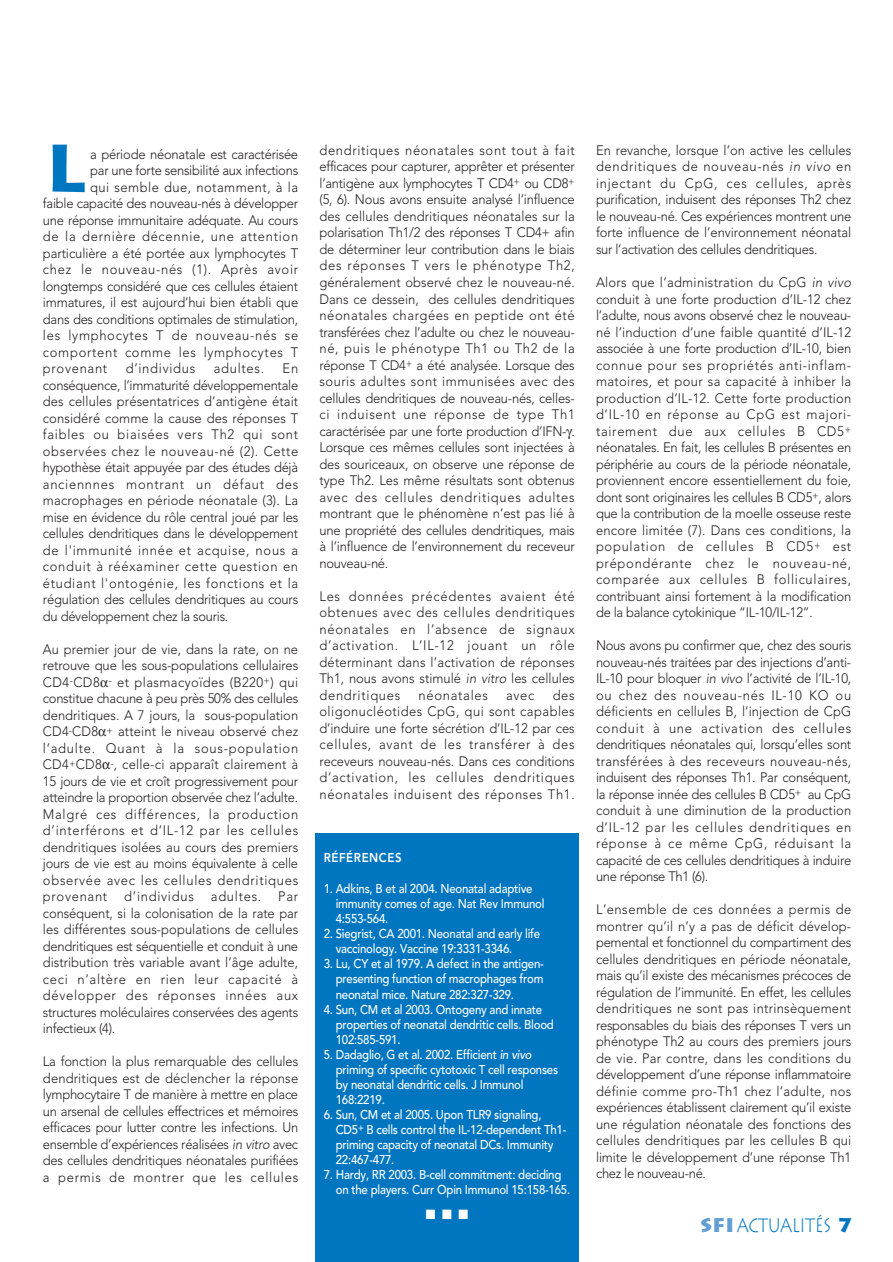
<style>
.page{position:relative;width:893px;height:1262px;background:#fff}
.page>*{position:absolute;margin:0;border:0;box-sizing:border-box;transform-origin:0 0}
.t1{font:700 66.45px "Lithos";color:#0076c0;scale:1.2 1}
.t2{font:300 19.5px "Lithos";letter-spacing:-.025em;color:#0076c0;scale:.8 1}
.t3{font:300 13.65px/16.5px "Avenir";letter-spacing:-.015em;color:#231f20;text-align:justify;scale:.95 1}
.t4{font:300 13.65px "Avenir";letter-spacing:.055em;color:#231f20;scale:.95 1}
.t5{font:300 13.65px "Avenir";letter-spacing:.035em;color:#231f20;scale:.95 1}
.t6{font:13.5px "Zapf Dingbats";color:#fff;scale:.95 1}
.t7{font:500 12.75px/15px "Avenir";letter-spacing:-.02em;color:#fff;scale:.9 1}
.t8{font:800 12.75px "Avenir";letter-spacing:.05em;color:#fff;scale:.9 1}
.s1{font-style:italic}
.s2{font-weight:900;color:#639ed5}
.s3{font-weight:900}
</style>
<div class="page">
<div style="left:315px;top:833px;width:264px;height:428px;background:#0076c0"></div>
<h1 class="t1" style="left:43px;top:130px;width:39px">L</h1>
<p class="t3" style="left:90px;top:147px;width:220px">a période néonatale est caractérisée</p>
<p class="t3" style="left:90px;top:163px;width:220px">par une forte sensibilité aux infections</p>
<p class="t5" style="left:90px;top:181px;width:220px">qui semble due, notamment, à la</p>
<p class="t3" style="left:43px;top:196px;width:270px">faible capacité des nouveau-nés à développer</p>
<p class="t3" style="left:43px;top:213px;width:270px">une réponse immunitaire adéquate. Au cours</p>
<p class="t4" style="left:43px;top:231px;width:270px">de la dernière décennie, une attention</p>
<p class="t3" style="left:43px;top:246px;width:270px">particulière a été portée aux lymphocytes T</p>
<p class="t4" style="left:43px;top:264px;width:270px">chez le nouveau-nés (1). Après avoir</p>
<p class="t3" style="left:43px;top:279px;width:270px">longtemps considéré que ces cellules étaient</p>
<p class="t3" style="left:43px;top:295px;width:270px">immatures, il est aujourd’hui bien établi que</p>
<p class="t3" style="left:43px;top:312px;width:270px">dans des conditions optimales de stimulation,</p>
<p class="t4" style="left:43px;top:330px;width:270px">les lymphocytes T de nouveau-nés se</p>
<p class="t4" style="left:43px;top:346px;width:270px">comportent comme les lymphocytes T</p>
<p class="t4" style="left:43px;top:363px;width:69px">provenant</p>
<p class="t4" style="left:126px;top:363px;width:75px">d’individus</p>
<p class="t4" style="left:214px;top:363px;width:55px">adultes.</p>
<p class="t3" style="left:43px;top:361px;width:270px;text-indent:240px">En conséquence, l’immaturité développementale des cellules présentatrices d’antigène était considéré comme la cause des réponses T faibles ou biaisées vers Th2 qui sont observées chez le nouveau-né (2). Cette hypothèse était appuyée par des études déjà anciennnes montrant un défaut des macrophages en période néonatale (3). La mise en évidence du rôle central joué par les cellules dendritiques dans le développement de l'immunité innée et acquise, nous a conduit à rééxaminer cette question en étudiant l'ontogénie, les fonctions et la régulation des cellules dendritiques au cours du développement chez la souris.</p>
<p class="t3" style="left:43px;top:642px;width:270px">Au premier jour de vie, dans la rate, on ne retrouve que les sous-populations cellulaires CD4<sup>-</sup>CD8 <sup>-</sup> et plasmacyoïdes (B220<sup>+</sup>) qui constitue chacune à peu près 50% des cellules dendritiques. A 7 jours, la sous-population CD4<sup>-</sup>CD8 <sup>+</sup> atteint le niveau observé chez l’adulte. Quant à la sous-population CD4<sup>+</sup>CD8 <sup>-</sup>, celle-ci apparaît clairement à 15 jours de vie et croît progressivement pour atteindre la proportion observée chez l’adulte.<br>Malgré ces différences, la production d’interférons et d’IL-12 par les cellules dendritiques isolées au cours des premiers jours de vie est au moins équivalente à celle observée avec les cellules dendritiques provenant d’individus adultes. Par conséquent, si la colonisation de la rate par les différentes sous-populations de cellules dendritiques est séquentielle et conduit à une distribution très variable avant l’âge adulte, ceci n’altère en rien leur capacité à développer des réponses innées aux structures moléculaires conservées des agents infectieux (4).</p>
<p class="t3" style="left:43px;top:1054px;width:270px">La fonction la plus remarquable des cellules dendritiques est de déclencher la réponse lymphocytaire T de manière à mettre en place un arsenal de cellules effectrices et mémoires efficaces pour lutter contre les infections. Un ensemble d’expériences réalisées <span class="s1">in vitro</span> avec des cellules dendritiques néonatales purifiées a permis de montrer que les cellules</p>
<p class="t3" style="left:319px;top:143px;width:270px">dendritiques néonatales sont tout à fait efficaces pour capturer, apprêter et présenter l’antigène aux lymphocytes T CD4<sup>+</sup> ou CD8<sup>+ </sup>(5, 6). Nous avons ensuite analysé l’influence des cellules dendritiques néonatales sur la polarisation Th1/2 des réponses T CD4+ afin de déterminer leur contribution dans le biais des réponses T vers le phénotype Th2, généralement observé chez le nouveau-né.<br>Dans ce dessein, des cellules dendritiques néonatales chargées en peptide ont été transférées chez l’adulte ou chez le nouveau&shy;né, puis le phénotype Th1 ou Th2 de la réponse T CD4<sup>+</sup> a été analysée. Lorsque des souris adultes sont immunisées avec des cellules dendritiques de nouveau-nés, celles&shy;ci induisent une réponse de type Th1 caractérisée par une forte production d’IFN- .<br>Lorsque ces mêmes cellules sont injectées à des souriceaux, on observe une réponse de type Th2. Les même résultats sont obtenus avec des cellules dendritiques adultes montrant que le phénomène n’est pas lié à une propriété des cellules dendritiques, mais à l’influence de l’environnement du receveur nouveau-né.</p>
<p class="t3" style="left:319px;top:589px;width:270px">Les données précédentes avaient été obtenues avec des cellules dendritiques néonatales en l’absence de signaux d’activation. L’IL-12 jouant un rôle déterminant dans l’activation de réponses Th1, nous avons stimulé <span class="s1">in vitro</span> les cellules dendritiques</p>
<p class="t3" style="left:319px;top:688px;width:270px;text-indent:233px">des oligonucléotides CpG, qui sont capables d’induire une forte sécrétion d’IL-12 par ces cellules, avant de les transférer à des receveurs nouveau-nés. Dans ces conditions d’activation, les cellules dendritiques néonatales induisent des réponses Th1.</p>
<p class="t4" style="left:418px;top:689px;width:75px">néonatales</p>
<p class="t3" style="left:506px;top:688px;width:31px">avec</p>
<p class="t8" style="left:324px;top:852px;width:88px">RÉFÉRENCES</p>
<p class="t7" style="left:336px;top:883px;width:233px;text-indent:-12px">1. Adkins, B et al 2004. Neonatal adaptive immunity comes of age. Nat Rev Immunol<br>4:553-564.</p>
<p class="t7" style="left:336px;top:928px;width:229px;text-indent:-12px">2. Siegrist, CA 2001. Neonatal and early life vaccinology. Vaccine 19:3331-3346.</p>
<p class="t7" style="left:336px;top:958px;width:233px;text-align:justify;text-indent:-12px">3. Lu, CY et al 1979. A defect in the antigen&shy;presenting function of macrophages from neonatal mice. Nature 282:327-329.</p>
<p class="t7" style="left:336px;top:1003px;width:244px;text-indent:-12px">4. Sun, CM et al 2003. Ontogeny and innate properties of neonatal dendritic cells. Blood<br>102:585-591.</p>
<p class="t7" style="left:336px;top:1048px;width:249px;text-indent:-12px">5. Dadaglio, G et al. 2002. Efficient <span class="s1">in vivo </span>priming of specific cytotoxic T cell responses by neonatal dendritic cells. J Immunol 168:2219.</p>
<p class="t7" style="left:336px;top:1108px;width:258px;text-indent:-12px">6. Sun, CM et al 2005. Upon TLR9 signaling, CD5<sup>+</sup> B cells control the IL-12-dependent Th1- priming capacity of neonatal DCs. Immunity 22:467-477.</p>
<p class="t7" style="left:336px;top:1168px;width:262px;text-indent:-12px">7. Hardy, RR 2003. B-cell commitment: deciding on the players. Curr Opin Immunol 15:158-165.</p>
<p class="t6" style="left:426px;top:1207px;width:46px">■ ■ ■</p>
<p class="t3" style="left:596px;top:143px;width:270px">En revanche, lorsque l’on active les cellules dendritiques de nouveau-nés <span class="s1">in vivo</span> en injectant du CpG, ces cellules, après purification, induisent des réponses Th2 chez le nouveau-né. Ces expériences montrent une forte influence de l’environnement néonatal sur l’activation des cellules dendritiques.</p>
<p class="t3" style="left:596px;top:275px;width:270px">Alors que l’administration du CpG <span class="s1">in vivo </span>conduit à une forte production d’IL-12 chez l’adulte, nous avons observé chez le nouveau&shy;né l’induction d’une faible quantité d’IL-12 associée à une forte production d’IL-10, bien connue pour ses propriétés anti-inflam&shy;matoires, et pour sa capacité à inhiber la production d’IL-12. Cette forte production d’IL-10 en réponse au CpG est majori&shy;tairement due aux cellules B CD5<sup>+ </sup>néonatales. En fait, les cellules B présentes en périphérie au cours de la période néonatale, proviennent encore essentiellement du foie, dont sont originaires les cellules B CD5<sup>+</sup>, alors que la contribution de la moelle osseuse reste encore limitée (7). Dans ces conditions, la population de cellules B CD5<sup>+</sup> est prépondérante chez le nouveau-né, comparée aux cellules B folliculaires, contribuant ainsi fortement à la modification de la balance cytokinique “IL-10/IL-12”.</p>
<p class="t3" style="left:596px;top:638px;width:270px">Nous avons pu confirmer que, chez des souris nouveau-nés traitées par des injections d’anti-IL-10 pour bloquer <span class="s1">in vivo</span> l’activité de l’IL-10, ou chez des nouveau-nés IL-10 KO ou déficients en cellules B, l’injection de CpG conduit à une activation des cellules dendritiques néonatales qui, lorsqu’elles sont transférées à des receveurs nouveau-nés, induisent des réponses Th1. Par conséquent, la réponse innée des cellules B CD5<sup>+</sup> au CpG conduit à une diminution de la production d’IL-12 par les cellules dendritiques en réponse à ce même CpG, réduisant la capacité de ces cellules dendritiques à induire une réponse Th1 (6).</p>
<p class="t3" style="left:596px;top:902px;width:270px">L’ensemble de ces données a permis de montrer qu’il n’y a pas de déficit dévelop&shy;pemental et fonctionnel du compartiment des cellules dendritiques en période néonatale, mais qu’il existe des mécanismes précoces de régulation de l’immunité. En effet, les cellules dendritiques ne sont pas intrinsèquement responsables du biais des réponses T vers un phénotype Th2 au cours des premiers jours de vie. Par contre, dans les conditions du développement d’une réponse inflammatoire définie comme pro-Th1 chez l’adulte, nos expériences établissent clairement qu’il existe une régulation néonatale des fonctions des cellules dendritiques par les cellules B qui limite le développement d’une réponse Th1 chez le nouveau-né.</p>
<h2 class="t2" style="left:700px;top:1213px;width:190px"><span class="s2">SFI</span>ACTUALITÉS <span class="s3">7</span></h2>
</div>
